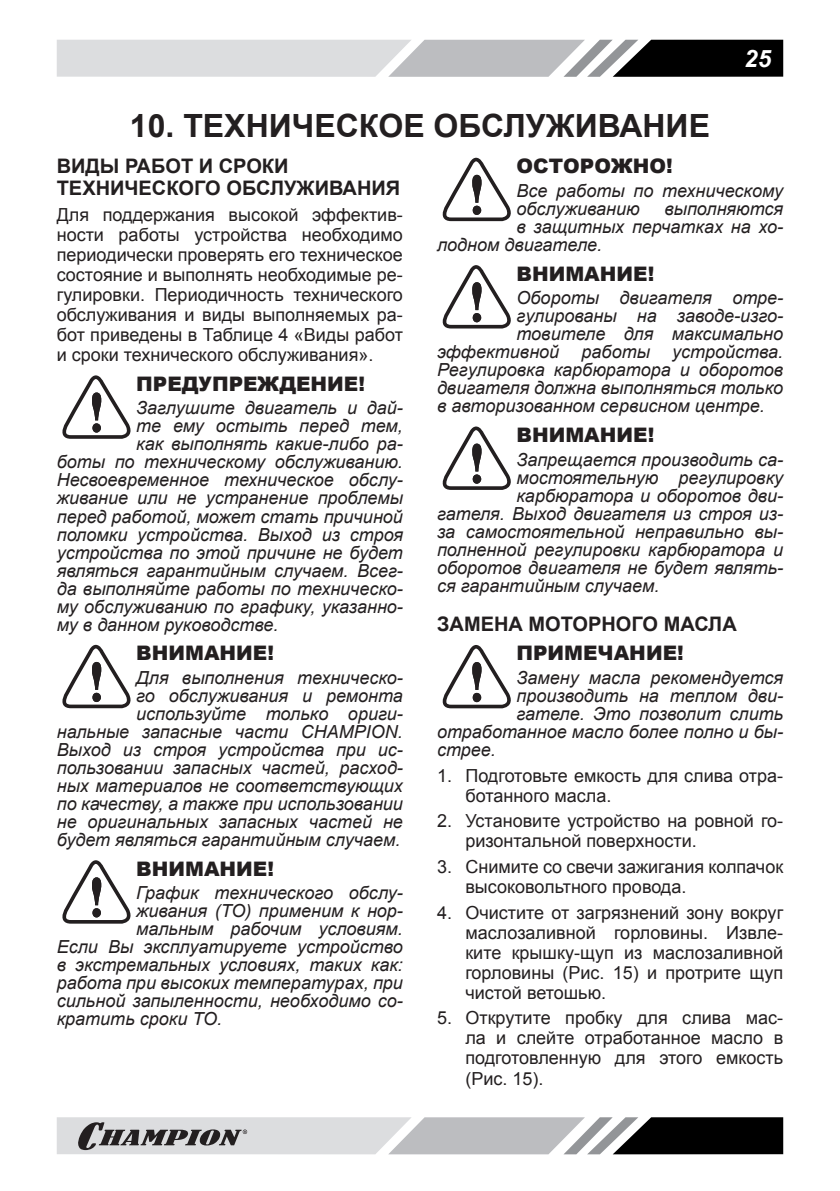
<style>
.page{position:relative;width:840px;height:1191px;background:#fff}
.page>*{position:absolute;margin:0;border:0;box-sizing:border-box;transform-origin:0 0}
.t1{font:700 32px "Arial";color:#231f20}
.t2{font:italic 700 24px "Arial";color:#fff}
.t3{font:900 20px "Arial";color:#231f20}
.t4{font:700 20px/22px "Arial";color:#231f20}
.t5{font:italic 18px/18px "Arial";color:#231f20;text-align:right}
.t6{font:18px/20px "Arial";color:#231f20;text-align:justify}
</style>
<div class="page">
<svg style="left:57px;top:40px;width:725px;height:37px;background:#a7a8aa"></svg>
<svg style="left:57px;top:1117px;width:725px;height:37px;background:#9c9d9e"></svg>
<svg style="left:62px;top:375px;width:69px;height:64px"></svg>
<svg style="left:62px;top:645px;width:69px;height:63px"></svg>
<svg style="left:62px;top:860px;width:69px;height:63px"></svg>
<svg style="left:442px;top:158px;width:69px;height:63px"></svg>
<svg style="left:442px;top:265px;width:69px;height:63px"></svg>
<svg style="left:442px;top:426px;width:69px;height:64px"></svg>
<svg style="left:442px;top:645px;width:69px;height:63px"></svg>
<h2 class="t2" style="left:743px;top:42px;width:28px">25</h2>
<h1 class="t1" style="left:130px;top:104px;width:581px">10. ТЕХНИЧЕСКОЕ ОБСЛУЖИВАНИЕ</h1>
<p class="t4" style="left:57px;top:156px;width:345px">ВИДЫ РАБОТ И СРОКИ<br>ТЕХНИЧЕСКОГО ОБСЛУЖИВАНИЯ</p>
<p class="t6" style="left:57px;top:205px;width:347px">Для поддержания высокой эффектив&shy;ности работы устройства необходимо периодически проверять его техническое состояние и выполнять необходимые ре&shy;гулировки. Периодичность технического обслуживания и виды выполняемых ра&shy;бот приведены в Таблице 4 «Виды работ и сроки технического обслуживания».</p>
<p class="t3" style="left:136px;top:369px;width:230px">ПРЕДУПРЕЖДЕНИЕ!</p>
<p class="t5" style="left:136px;top:399px;width:268px">Заглушите двигатель и дай-</p>
<p class="t5" style="left:136px;top:417px;width:268px">те ему остыть перед тем,</p>
<p class="t5" style="left:136px;top:435px;width:268px">как выполнять какие-либо ра-</p>
<p class="t5" style="left:57px;top:453px;width:347px">боты по техническому обслуживанию.</p>
<p class="t5" style="left:57px;top:471px;width:347px">Несвоевременное техническое обслу-</p>
<p class="t5" style="left:57px;top:489px;width:347px">живание или не устранение проблемы</p>
<p class="t5" style="left:57px;top:507px;width:347px">перед работой, может стать причиной</p>
<p class="t5" style="left:57px;top:525px;width:347px">поломки устройства. Выход из строя</p>
<p class="t5" style="left:57px;top:543px;width:347px">устройства по этой причине не будет</p>
<p class="t5" style="left:57px;top:561px;width:347px">являться гарантийным случаем. Всег-</p>
<p class="t5" style="left:57px;top:579px;width:347px">да выполняйте работы по техническо-</p>
<p class="t5" style="left:57px;top:597px;width:347px">му обслуживанию по графику, указанно-</p>
<p class="t5" style="left:57px;top:615px;width:223px">му в данном руководстве.</p>
<p class="t3" style="left:136px;top:638px;width:139px">ВНИМАНИЕ!</p>
<p class="t5" style="left:57px;top:669px;width:347px">Для выполнения техническо-<br>го обслуживания и ремонта используйте только ориги-<br>нальные запасные части CHAMPION.<br>Выход из строя устройства при ис&shy;пользовании запасных частей, расход&shy;ных материалов не соответствующих по качеству, а также при использовании не оригинальных запасных частей не будет являться гарантийным случаем.</p>
<p class="t3" style="left:136px;top:854px;width:139px">ВНИМАНИЕ!</p>
<p class="t5" style="left:136px;top:884px;width:268px">График технического обслу-</p>
<p class="t5" style="left:136px;top:902px;width:268px">живания (ТО) применим к нор-</p>
<p class="t5" style="left:136px;top:920px;width:268px">мальным рабочим условиям.</p>
<p class="t5" style="left:57px;top:938px;width:347px">Если Вы эксплуатируете устройство</p>
<p class="t5" style="left:57px;top:956px;width:347px">в экстремальных условиях, таких как:</p>
<p class="t5" style="left:57px;top:974px;width:347px">работа при высоких температурах, при</p>
<p class="t5" style="left:57px;top:992px;width:347px">сильной запыленности, необходимо со-</p>
<p class="t5" style="left:57px;top:1010px;width:167px">кратить сроки ТО.</p>
<p class="t3" style="left:516px;top:151px;width:158px">ОСТОРОЖНО!</p>
<p class="t5" style="left:516px;top:182px;width:268px;text-align:left">Все работы по техническому обслуживанию</p>
<p class="t5" style="left:664px;top:200px;width:120px">выполняются</p>
<p class="t5" style="left:516px;top:218px;width:268px">в защитных перчатках на хо-</p>
<p class="t5" style="left:437px;top:236px;width:166px">лодном двигателе.</p>
<p class="t3" style="left:516px;top:259px;width:139px">ВНИМАНИЕ!</p>
<p class="t5" style="left:516px;top:289px;width:268px">Обороты двигателя отре-</p>
<p class="t5" style="left:516px;top:307px;width:268px">гулированы на заводе-изго-</p>
<p class="t5" style="left:516px;top:325px;width:268px">товителе для максимально</p>
<p class="t5" style="left:437px;top:343px;width:347px">эффективной работы устройства.</p>
<p class="t5" style="left:437px;top:361px;width:347px">Регулировка карбюратора и оборотов</p>
<p class="t5" style="left:437px;top:379px;width:347px">двигателя должна выполняться только</p>
<p class="t5" style="left:437px;top:397px;width:329px">в авторизованном сервисном центре.</p>
<p class="t3" style="left:516px;top:420px;width:139px">ВНИМАНИЕ!</p>
<p class="t5" style="left:516px;top:450px;width:268px">Запрещается производить са-</p>
<p class="t5" style="left:516px;top:468px;width:268px">мостоятельную регулировку</p>
<p class="t5" style="left:516px;top:486px;width:268px">карбюратора и оборотов дви-</p>
<p class="t5" style="left:437px;top:504px;width:347px">гателя. Выход двигателя из строя из-</p>
<p class="t5" style="left:437px;top:522px;width:347px">за самостоятельной неправильно вы-</p>
<p class="t5" style="left:437px;top:540px;width:347px">полненной регулировки карбюратора и</p>
<p class="t5" style="left:437px;top:558px;width:347px">оборотов двигателя не будет являть-</p>
<p class="t5" style="left:437px;top:576px;width:224px">ся гарантийным случаем.</p>
<p class="t4" style="left:437px;top:613px;width:301px">ЗАМЕНА МОТОРНОГО МАСЛА</p>
<p class="t3" style="left:516px;top:638px;width:169px">ПРИМЕЧАНИЕ!</p>
<p class="t5" style="left:516px;top:669px;width:268px">Замену масла рекомендуется</p>
<p class="t5" style="left:516px;top:687px;width:268px">производить на теплом дви-</p>
<p class="t5" style="left:516px;top:705px;width:268px">гателе. Это позволит слить</p>
<p class="t5" style="left:437px;top:723px;width:347px">отработанное масло более полно и бы-</p>
<p class="t5" style="left:437px;top:741px;width:60px">стрее.</p>
<p class="t6" style="left:465px;top:765px;width:319px;text-indent:-28px">1. Подготовьте емкость для слива отра&shy;ботанного масла.</p>
<p class="t6" style="left:465px;top:811px;width:319px;text-indent:-28px">2. Установите устройство на ровной го&shy;ризонтальной поверхности.</p>
<p class="t6" style="left:465px;top:857px;width:319px;text-indent:-28px">3. Снимите со свечи зажигания колпачок высоковольтного провода.</p>
<p class="t6" style="left:465px;top:902px;width:319px;text-indent:-28px">4. Очистите от загрязнений зону вокруг маслозаливной горловины. Извле&shy;ките крышку-щуп из маслозаливной горловины (Рис. 15) и протрите щуп чистой ветошью.</p>
<p class="t6" style="left:465px;top:1008px;width:319px;text-indent:-28px">5. Открутите пробку для слива мас&shy;ла и слейте отработанное масло в подготовленную для этого емкость (Рис. 15).</p>
</div>
